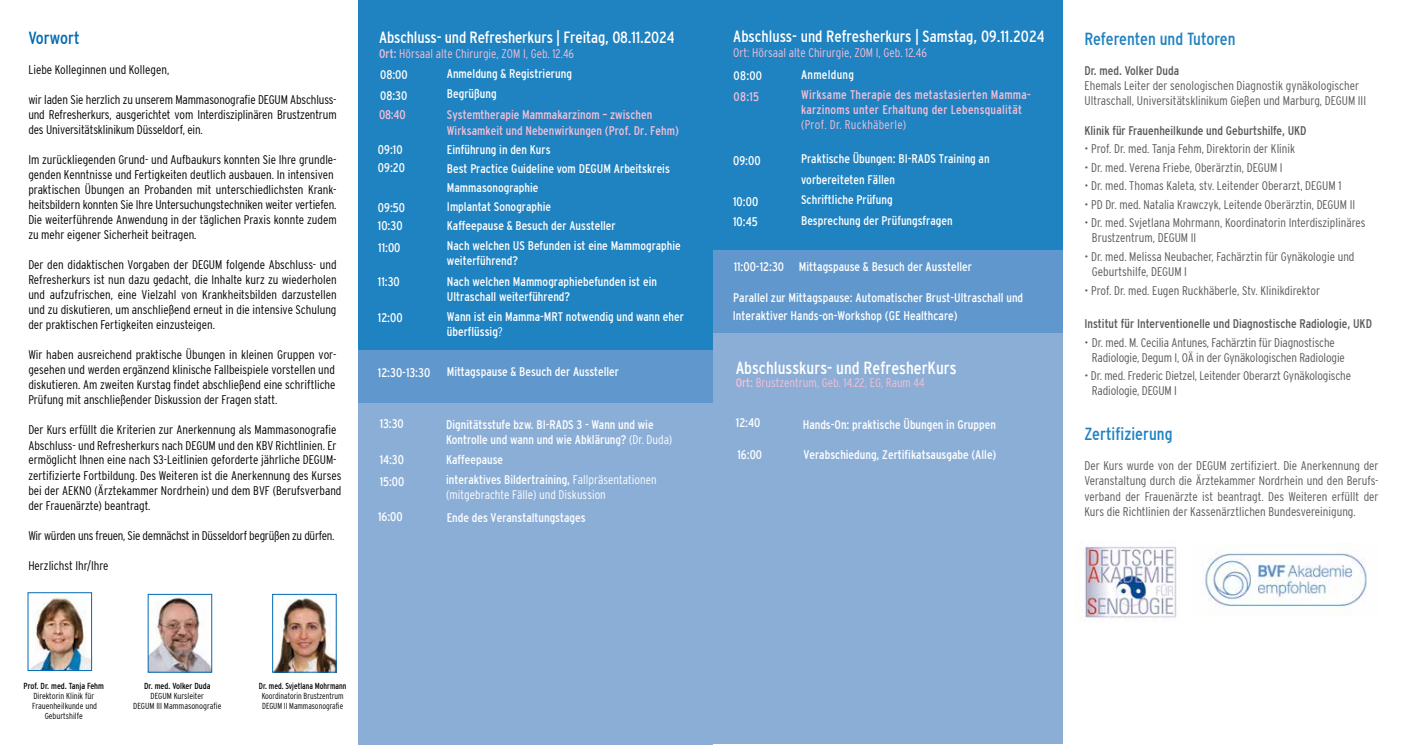
<style>
.page{position:relative;width:1407px;height:745px;background:#fff}
.page>*{position:absolute;margin:0;border:0;box-sizing:border-box;transform-origin:0 0}
.t1{font:condensed 17.5px "Interstate";color:#1f82c1}
.t2{font:condensed 17.5px "Interstate";color:#fff}
.t3{font:condensed 17.5px "Interstate";color:#006ab3}
.t4{font:condensed 16.25px "Interstate";letter-spacing:-.005em;color:#fff}
.t5{font:300 condensed 12.5px/15px "Interstate";color:#000}
.t6{font:condensed 12.5px/19px "Interstate";color:#fff}
.t7{font:300 condensed 12.5px/15px "Interstate";color:#58585a}
.t8{font:condensed 12.5px/16.4px "Interstate";letter-spacing:.005em;color:#f6bfd6}
.t9{font:300 condensed 12.5px/21.8px "Interstate";color:#f6bfd6}
.t10{font:condensed 12.5px "Interstate";color:#58585a}
.t11{font:300 condensed 12.5px "Interstate";letter-spacing:-.02em;color:#000}
.t12{font:300 condensed 12.5px "Interstate";color:#fff}
.t13{font:300 condensed 12.5px "Interstate";letter-spacing:.02em;color:#f6bfd6}
.t14{font:condensed 12.5px "Interstate";letter-spacing:.02em;color:#fff}
.t15{font:300 condensed 8.75px/10px "Interstate";color:#000;text-align:center}
.t16{font:300 condensed 8.75px/10px "Interstate";color:#000;scale:.94 1}
.t17{font:condensed 8.75px "Interstate";color:#000}
.t18{font:condensed 8.75px "Interstate";color:#000;scale:.94 1}
.s1{font-weight:400}
.s2{font-weight:400;color:#fff}
.s3{font-weight:300}
</style>
<div class="page">
<div style="left:712px;top:315px;width:351px;height:428px;background:#8baed7"></div>
<div style="left:712px;top:160px;width:351px;height:172px;background:#6097cc"></div>
<div style="left:712px;top:0;width:351px;height:249px;background:#1f82c1"></div>
<div style="left:358px;top:403px;width:354px;height:341px;background:#8baed7"></div>
<div style="left:358px;top:350px;width:354px;height:52px;background:#6097cc"></div>
<div style="left:358px;top:0;width:354px;height:349px;background:#1f82c1"></div>
<img style="left:31px;top:595px;width:59px;height:73px">
<div style="left:28px;top:592px;width:64px;height:78px;border:1px solid #006ab3"></div>
<img style="left:150px;top:596px;width:60px;height:74px">
<div style="left:148px;top:594px;width:64px;height:78px;border:1px solid #006ab3"></div>
<img style="left:274px;top:596px;width:60px;height:74px">
<div style="left:272px;top:594px;width:64px;height:78px;border:1px solid #006ab3"></div>
<img style="left:1085px;top:541px;width:92px;height:79px">
<img style="left:1202px;top:549px;width:165px;height:63px">
<h1 class="t3" style="left:28px;top:28px;width:53px">Vorwort</h1>
<p class="t5" style="left:28px;top:62px;width:142px">Liebe Kolleginnen und Kollegen,</p>
<p class="t5" style="left:28px;top:92px;width:310px;text-align:justify">wir laden Sie herzlich zu unserem Mammasonografie DEGUM Abschluss&shy;und Refresherkurs, ausgerichtet vom Interdisziplinären Brustzentrum des Universitätsklinikum Düsseldorf, ein.</p>
<p class="t5" style="left:28px;top:152px;width:310px">Im zurückliegenden Grund- und Aufbaukurs konnten Sie Ihre grundle&shy;genden Kenntnisse und Fertigkeiten deutlich ausbauen. In intensiven praktischen Übungen an Probanden mit unterschiedlichsten Krank&shy;heitsbildern konnten Sie Ihre Untersuchungstechniken weiter vertiefen.<br>Die weiterführende Anwendung in der täglichen Praxis konnte zudem zu mehr eigener Sicherheit beitragen.</p>
<p class="t5" style="left:28px;top:257px;width:310px;text-align:justify">Der den didaktischen Vorgaben der DEGUM folgende Abschluss- und Refresherkurs ist nun dazu gedacht, die Inhalte kurz zu wiederholen und aufzufrischen, eine Vielzahl von Krankheitsbilden darzustellen und zu diskutieren, um anschließend erneut in die intensive Schulung der praktischen Fertigkeiten einzusteigen.</p>
<p class="t5" style="left:28px;top:347px;width:310px">Wir haben ausreichend praktische Übungen in kleinen Gruppen vor&shy;gesehen und werden ergänzend klinische Fallbeispiele vorstellen und diskutieren. Am zweiten Kurstag findet abschließend eine schriftliche Prüfung mit anschließender Diskussion der Fragen statt.</p>
<p class="t5" style="left:28px;top:422px;width:315px">Der Kurs erfüllt die Kriterien zur Anerkennung als Mammasonografie Abschluss- und Refresherkurs nach DEGUM und den KBV Richtlinien. Er ermöglicht Ihnen eine nach S3-Leitlinien geforderte jährliche DEGUM&shy;zertifizierte Fortbildung. Des Weiteren ist die Anerkennung des Kurses bei der AEKNO (Ärztekammer Nordrhein) und dem BVF (Berufsverband der Frauenärzte) beantragt.</p>
<p class="t11" style="left:28px;top:527px;width:308px">Wir würden uns freuen, Sie demnächst in Düsseldorf begrüßen zu dürfen.</p>
<p class="t5" style="left:28px;top:557px;width:82px">Herzlichst Ihr/Ihre</p>
<h2 class="t4" style="left:379px;top:28px;width:297px">Abschluss- und Refresherkurs | Freitag, 08.11.2024</h2>
<p class="t9" style="left:379px;top:42px;width:196px"><span class="s1">Ort:</span> Hörsaal alte Chirurgie, ZOM I, Geb. 12.46<br><span class="s2">08:00</span></p>
<p class="t6" style="left:380px;top:86px;width:29px">08:30</p>
<p class="t6" style="left:447px;top:63px;width:127px;line-height:20.2px">Anmeldung &amp; Registrierung<br>Begrüßung</p>
<p class="t8" style="left:447px;top:106px;width:233px">Systemtherapie Mammakarzinom – zwischen<br>Wirksamkeit und Nebenwirkungen (Prof. Dr. Fehm)</p>
<p class="t6" style="left:447px;top:140px;width:224px">Einführung in den Kurs<br>Best Practice Guideline vom DEGUM Arbeitskreis<br>Mammasonographie<br>Implantat Sonographie<br>Kaffeepause &amp; Besuch der Aussteller</p>
<p class="t6" style="left:447px;top:238px;width:235px;line-height:15px">Nach welchen US Befunden ist eine Mammographie weiterführend?</p>
<p class="t6" style="left:447px;top:273px;width:212px;line-height:15px">Nach welchen Mammographiebefunden ist ein<br>Ultraschall weiterführend?</p>
<p class="t6" style="left:447px;top:309px;width:238px;line-height:15.1px">Wann ist ein Mamma-MRT notwendig und wann eher überflüssig<span class="s3">?</span></p>
<p class="t6" style="left:378px;top:140px;width:29px;line-height:18px">09:10<br>09:20</p>
<p class="t6" style="left:378px;top:198px;width:29px;line-height:18.1px">09:50<br>10:30</p>
<p class="t6" style="left:378px;top:272px;width:23px">11:30</p>
<p class="t6" style="left:378px;top:308px;width:26px">12:00</p>
<p class="t6" style="left:378px;top:362px;width:54px">12:30-13:30</p>
<p class="t6" style="left:447px;top:362px;width:174px">Mittagspause &amp; Besuch der Aussteller</p>
<p class="t6" style="left:380px;top:414px;width:26px">13:30</p>
<p class="t6" style="left:380px;top:448px;width:26px;line-height:21.9px">14:30<br>15:00</p>
<p class="t6" style="left:378px;top:506px;width:26px">16:00</p>
<p class="t6" style="left:446px;top:416px;width:227px;line-height:15px">Dignitätsstufe bzw. BI-RADS 3 - Wann und wie<br>Kontrolle und wann und wie Abklärung? <span class="s3">(Dr. Duda)</span></p>
<p class="t6" style="left:446px;top:449px;width:212px;line-height:20.2px">Kaffeepause<br>interaktives Bildertraining, <span class="s3">Fallpräsentationen</span></p>
<p class="t12" style="left:446px;top:487px;width:161px">(mitgebrachte Fälle) und Diskussion</p>
<p class="t6" style="left:447px;top:507px;width:140px">Ende des Veranstaltungstages</p>
<p class="t17" style="left:24px;top:680px;width:82px">Prof. Dr. med. Tanja Fehm</p>
<p class="t15" style="left:32px;top:690px;width:66px">Direktorin Klinik für<br>Frauenheilkunde und<br>Geburtshilfe</p>
<p class="t17" style="left:144px;top:680px;width:68px">Dr. med. Volker Duda</p>
<p class="t15" style="left:133px;top:690px;width:90px">DEGUM Kursleiter<br>DEGUM III Mammasonografie</p>
<p class="t18" style="left:259px;top:680px;width:95px">Dr. med. Svjetlana Mohrmann</p>
<p class="t16" style="left:262px;top:690px;width:89px">Koordinatorin Brustzentrum<br>DEGUM II Mammasonografie</p>
<h2 class="t4" style="left:733px;top:27px;width:313px">Abschluss- und Refresherkurs | Samstag, 09.11.2024</h2>
<p class="t9" style="left:733px;top:42px;width:195px">Ort: Hörsaal alte Chirurgie, ZOM I, Geb. 12.46</p>
<p class="t6" style="left:733px;top:66px;width:30px">08:00</p>
<p class="t14" style="left:801px;top:67px;width:54px">Anmeldung</p>
<p class="t8" style="left:733px;top:88px;width:27px">08:15</p>
<p class="t8" style="left:801px;top:87px;width:231px;line-height:15px">Wirksame Therapie des metastasierten Mamma&shy;karzinoms unter Erhaltung der Lebensqualität</p>
<p class="t6" style="left:733px;top:151px;width:29px">09:00</p>
<p class="t6" style="left:733px;top:191px;width:27px;line-height:20.2px">10:00<br>10:45</p>
<p class="t13" style="left:801px;top:118px;width:107px">(Prof. Dr. Ruckhäberle)</p>
<p class="t6" style="left:801px;top:148px;width:190px;line-height:20.5px">Praktische Übungen: BI-RADS Training an vorbereiteten Fällen<br>Schriftliche Prüfung<br>Besprechung der Prüfungsfragen</p>
<p class="t6" style="left:734px;top:256px;width:240px">11:00-12:30 Mittagspause &amp; Besuch der Aussteller</p>
<p class="t6" style="left:733px;top:288px;width:292px;line-height:17.9px">Parallel zur Mittagspause: Automatischer Brust-Ultraschall und<br>Interaktiver Hands-on-Workshop (GE Healthcare)</p>
<h1 class="t2" style="left:736px;top:357px;width:222px">Abschlusskurs- und RefresherKurs</h1>
<p class="t9" style="left:736px;top:371px;width:190px"><span class="s1">Ort:</span> Brustzentrum, Geb. 14.22, EG, Raum 44</p>
<p class="t6" style="left:736px;top:412px;width:26px">12:40</p>
<p class="t6" style="left:803px;top:415px;width:195px">Hands-On: praktische Übungen in Gruppen</p>
<p class="t6" style="left:737px;top:444px;width:26px">16:00</p>
<p class="t6" style="left:803px;top:444px;width:195px">Verabschiedung, Zertifikatsausgabe (Alle)</p>
<h1 class="t1" style="left:1084px;top:29px;width:153px">Referenten und Tutoren</h1>
<p class="t10" style="left:1084px;top:63px;width:96px">Dr. med. Volker Duda</p>
<p class="t7" style="left:1084px;top:77px;width:283px">Ehemals Leiter der senologischen Diagnostik gynäkologischer<br>Ultraschall, Universitätsklinikum Gießen und Marburg, DEGUM III</p>
<p class="t10" style="left:1084px;top:123px;width:224px">Klinik für Frauenheilkunde und Geburtshilfe, UKD</p>
<p class="t7" style="left:1084px;top:141px;width:212px">• Prof. Dr. med. Tanja Fehm, Direktorin der Klinik</p>
<p class="t7" style="left:1084px;top:160px;width:200px">• Dr. med. Verena Friebe, Oberärztin, DEGUM I</p>
<p class="t7" style="left:1084px;top:178px;width:258px">• Dr. med. Thomas Kaleta, stv. Leitender Oberarzt, DEGUM 1</p>
<p class="t7" style="left:1084px;top:197px;width:272px">• PD Dr. med. Natalia Krawczyk, Leitende Oberärztin, DEGUM II</p>
<p class="t7" style="left:1092px;top:215px;width:275px;text-indent:-8px">• Dr. med. Svjetlana Mohrmann, Koordinatorin Interdisziplinäres<br>Brustzentrum, DEGUM II</p>
<p class="t7" style="left:1092px;top:249px;width:264px;text-indent:-8px">• Dr. med. Melissa Neubacher, Fachärztin für Gynäkologie und<br>Geburtshilfe, DEGUM I</p>
<p class="t7" style="left:1084px;top:282px;width:237px">• Prof. Dr. med. Eugen Ruckhäberle, Stv. Klinikdirektor</p>
<p class="t10" style="left:1084px;top:316px;width:289px">Institut für Interventionelle und Diagnostische Radiologie, UKD</p>
<p class="t7" style="left:1092px;top:334px;width:254px;text-indent:-8px">• Dr. med. M. Cecilia Antunes, Fachärztin für Diagnostische<br>Radiologie, Degum I, OÄ in der Gynäkologischen Radiologie</p>
<p class="t7" style="left:1092px;top:368px;width:260px;text-indent:-8px">• Dr. med. Frederic Dietzel, Leitender Oberarzt Gynäkologische<br>Radiologie, DEGUM I</p>
<h1 class="t1" style="left:1084px;top:424px;width:90px">Zertifizierung</h1>
<p class="t7" style="left:1084px;top:458px;width:296px;text-align:justify">Der Kurs wurde von der DEGUM zertifiziert. Die Anerkennung der Veranstaltung durch die Ärztekammer Nordrhein und den Berufs&shy;verband der Frauenärzte ist beantragt. Des Weiteren erfüllt der Kurs die Richtlinien der Kassenärztlichen Bundesvereinigung.</p>
</div>
